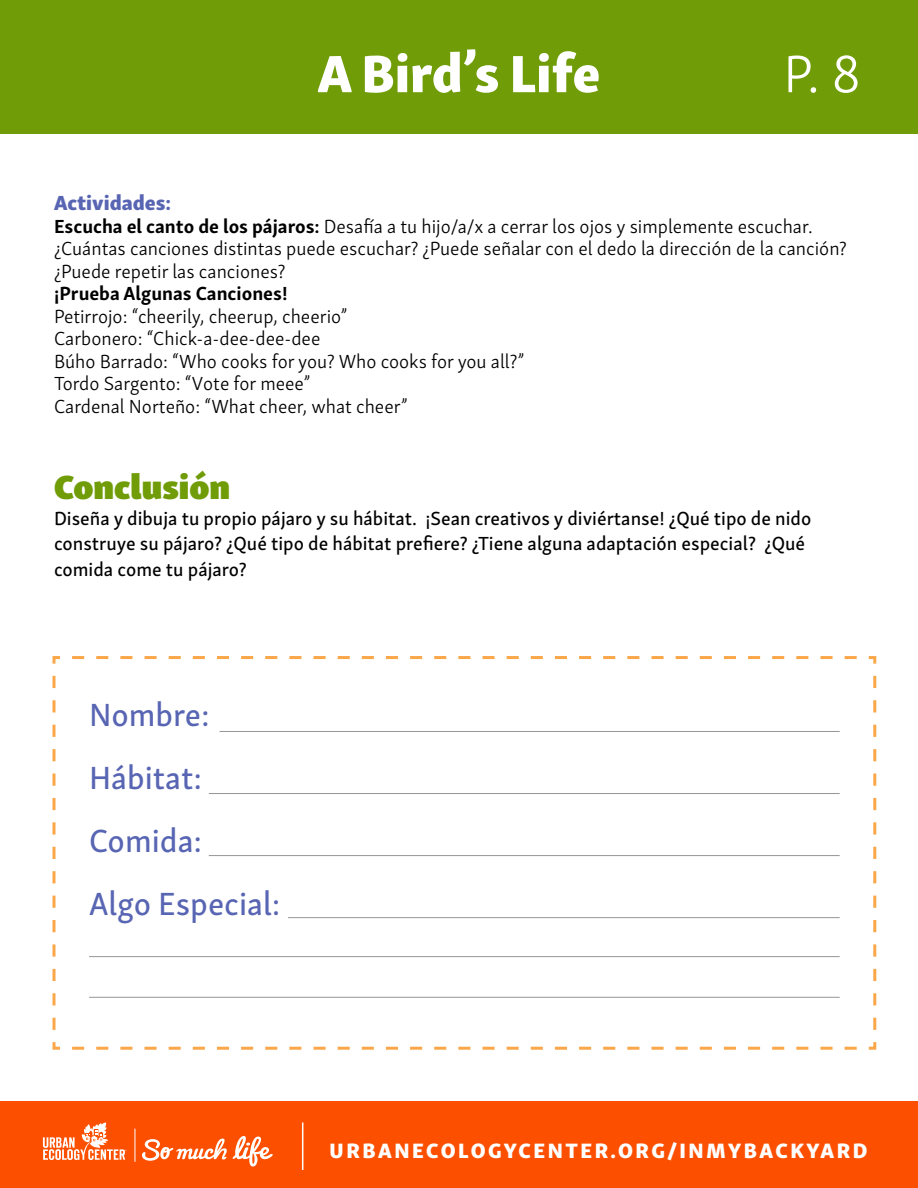
<style>
.page{position:relative;width:918px;height:1188px;background:#fff}
.page>*{position:absolute;margin:0;border:0;box-sizing:border-box;transform-origin:0 0}
.t1{font:53.85px "Skolar Sans Latn Eb";color:#fff}
.t2{font:300 53.85px "Skolar Sans Latn";color:#fff}
.t3{font:34.5px "Skolar Sans Latn Bl";color:#709c08}
.t4{font:33px/63px "Skolar Sans Latn Me";color:#5865b3}
.t5{font:21.45px "Skolar Sans Latn Eb";letter-spacing:.12em;color:#fff}
.t6{font:21px "Skolar Sans Latn Eb";color:#5865b3}
.t7{font:300 19.5px/22.5px "Skolar Sans Latn";color:#000}
.t8{font:19.5px/25.5px "Skolar Sans Latn Me";color:#000}
.t9{font:700 19.5px "Skolar Sans Latn";color:#000}
.s1{font-weight:700}
</style>
<div class="page">
<div style="left:0;top:0;width:918px;height:134px;background:#709c08"></div>
<div style="left:0;top:1102px;width:918px;height:86px;background:#fc5000"></div>
<svg style="left:142px;top:1136px;width:131px;height:31px"></svg>
<hr style="left:135px;top:1129px;width:1px;height:32px;background:#fff">
<svg style="left:43px;top:1122px;width:84px;height:38px"></svg>
<hr style="left:302px;top:1122px;width:1px;height:48px;background:#fff">
<svg style="left:52px;top:656px;width:825px;height:394px"></svg>
<hr style="left:220px;top:731px;width:620px;height:1px;background:#939598">
<hr style="left:209px;top:793px;width:631px;height:1px;background:#939598">
<hr style="left:209px;top:855px;width:631px;height:1px;background:#939598">
<hr style="left:288px;top:917px;width:552px;height:1px;background:#939598">
<hr style="left:89px;top:956px;width:751px;height:1px;background:#939598">
<hr style="left:89px;top:997px;width:751px;height:1px;background:#939598">
<h1 class="t1" style="left:318px;top:28px;width:284px">A Bird’s Life</h1>
<h1 class="t2" style="left:783px;top:34px;width:79px">P. 8</h1>
<p class="t6" style="left:54px;top:185px;width:119px">Actividades:</p>
<p class="t7" style="left:54px;top:214px;width:794px"><span class="s1">Escucha el canto de los pájaros:</span> Desafía a tu hijo/a/x a cerrar los ojos y simplemente escuchar. ¿Cuántas canciones distintas puede escuchar? ¿Puede señalar con el dedo la dirección de la canción? ¿Puede repetir las canciones?</p>
<p class="t9" style="left:54px;top:278px;width:235px">¡Prueba Algunas Canciones!</p>
<p class="t7" style="left:54px;top:304px;width:472px">Petirrojo: “cheerily, cheerup, cheerio”<br>Carbonero: “Chick-a-dee-dee-dee<br>Búho Barrado: “Who cooks for you? Who cooks for you all?” Tordo Sargento: “Vote for meee”<br>Cardenal Norteño: “What cheer, what cheer”</p>
<h2 class="t3" style="left:54px;top:456px;width:178px">Conclusión</h2>
<p class="t8" style="left:54px;top:504px;width:759px">Diseña y dibuja tu propio pájaro y su hábitat. ¡Sean creativos y diviértanse! ¿Qué tipo de nido construye su pájaro? ¿Qué tipo de hábitat prefiere? ¿Tiene alguna adaptación especial? ¿Qué comida come tu pájaro?</p>
<h3 class="t4" style="left:89px;top:680px;width:193px">Nombre:<br>Hábitat:<br>Comida:<br>Algo Especial:</h3>
<p class="t5" style="left:330px;top:1132px;width:540px">URBANECOLOGYCENTER.ORG/INMYBACKYARD</p>
</div>
